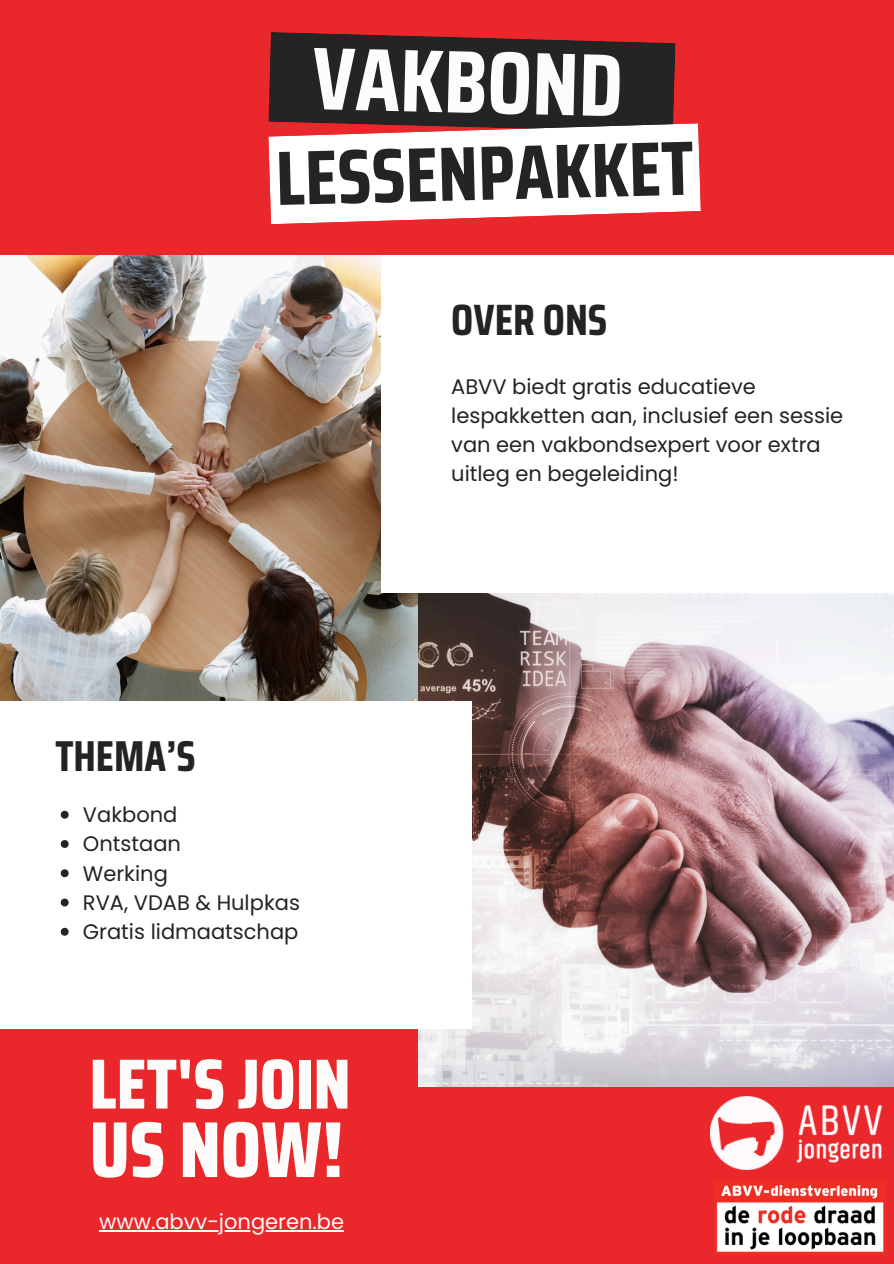
<style>
.page{position:relative;width:894px;height:1264px;background:#fff}
.page>*{position:absolute;margin:0;border:0;box-sizing:border-box;transform-origin:0 0}
.t1{font:700 88.95px "Saira Condensed";color:#fdfcfb}
.t2{font:800 79.35px "Saira Condensed";color:#fdfcfb}
.t3{font:700 76.95px "Saira Condensed";color:#242424}
.t4{font:800 70.95px "Saira Condensed";color:#fdfcfb}
.t5{font:700 43.95px "Saira Condensed";color:#232323}
.t6{font:700 43.2px "Saira Condensed";color:#232323}
.t7{font:21px/29.2px "Poppins";color:#232323}
.t8{font:21px "Poppins";color:#fdfcfb}
</style>
<div class="page">
<div style="left:0;top:0;width:893px;height:1263px;background:#ea272a"></div>
<img style="left:0;top:256px;width:418px;height:445px">
<img style="left:418px;top:593px;width:475px;height:493px">
<div style="left:0;top:701px;width:472px;height:327px;background:#fff"></div>
<div style="left:381px;top:256px;width:512px;height:337px;background:#fff"></div>
<svg style="left:268px;top:32px;width:432px;height:192px;background:#9e8787"></svg>
<img style="left:710px;top:1096px;width:171px;height:73px">
<svg style="left:61px;top:810px;width:8px;height:8px"></svg>
<svg style="left:61px;top:840px;width:8px;height:8px"></svg>
<svg style="left:61px;top:869px;width:8px;height:8px"></svg>
<svg style="left:61px;top:898px;width:8px;height:8px"></svg>
<svg style="left:61px;top:927px;width:8px;height:8px"></svg>
<hr style="left:99px;top:1229px;width:245px;height:2px;background:#fdfcfb">
<img style="left:716px;top:1184px;width:168px;height:68px">
<p class="t1" style="left:313px;top:9px;width:312px;rotate:1deg">VAKBOND</p>
<p class="t3" style="left:275px;top:116px;width:419px;rotate:-1deg">LESSENPAKKET</p>
<p class="t5" style="left:451px;top:285px;width:158px">OVER ONS</p>
<p class="t6" style="left:55px;top:722px;width:142px">THEMA’S</p>
<p class="t7" style="left:83px;top:800px;width:96px">Vakbond</p>
<p class="t7" style="left:83px;top:829px;width:99px">Ontstaan</p>
<p class="t7" style="left:83px;top:858px;width:86px">Werking</p>
<p class="t7" style="left:83px;top:887px;width:218px">RVA, VDAB &amp; Hulpkas</p>
<p class="t7" style="left:83px;top:917px;width:217px">Gratis lidmaatschap</p>
<p class="t4" style="left:89px;top:1027px;width:262px">LET'S JOIN</p>
<h2 class="t2" style="left:90px;top:1086px;width:256px">US NOW!</h2>
<h3 class="t8" style="left:99px;top:1206px;width:246px">www.abvv-jongeren.be</h3>
<p class="t7" style="left:451px;top:371px;width:393px">ABVV biedt gratis educatieve lespakketten aan, inclusief een sessie van een vakbondsexpert voor extra uitleg en begeleiding!</p>
</div>
